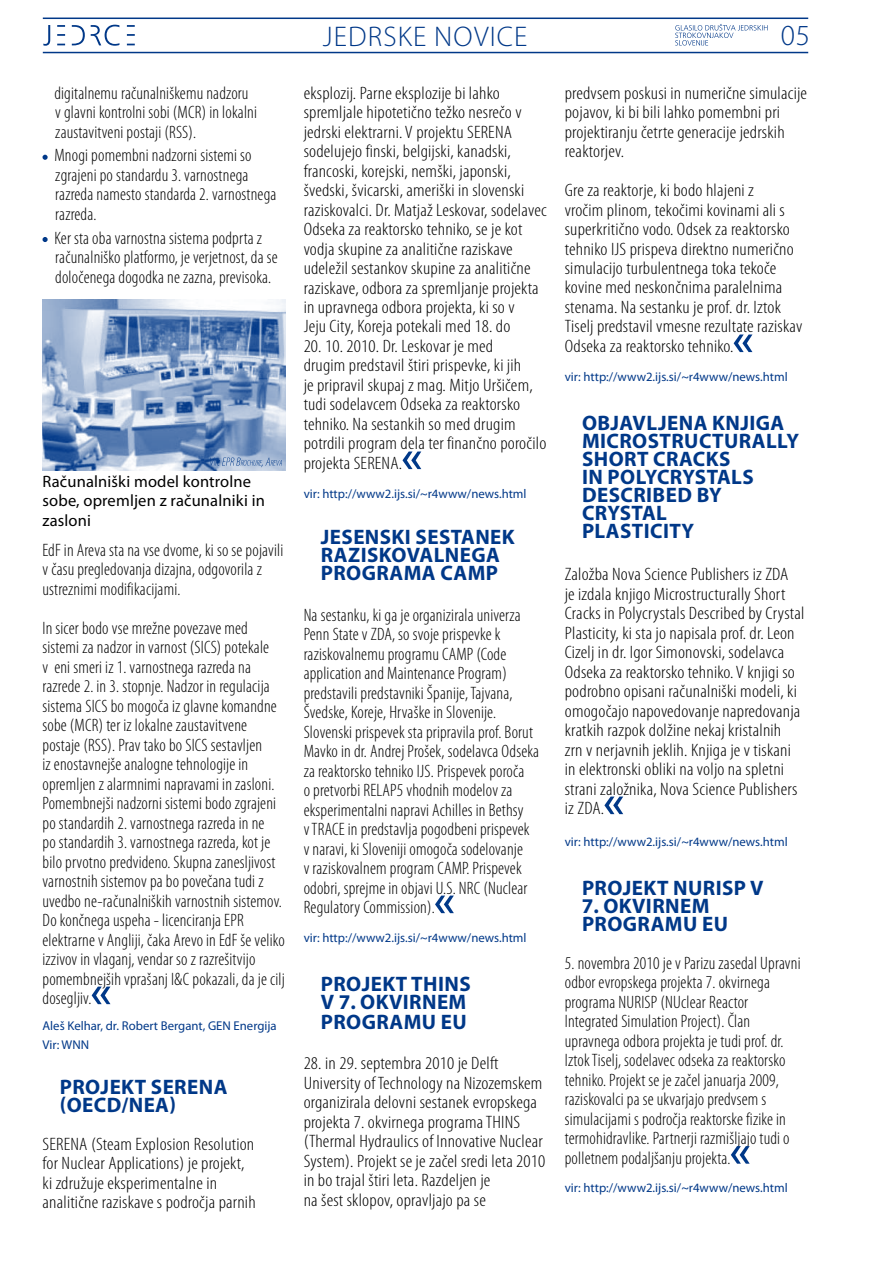
<style>
.page{position:relative;width:893px;height:1263px;background:#fff}
.page>*{position:absolute;margin:0;border:0;box-sizing:border-box;transform-origin:0 0}
.t1{font:300 29.25px "Myriad Pro";color:#003888}
.t2{font:300 28.5px "Myriad Pro";letter-spacing:.04em;color:#003888}
.t3{font:700 21px/18px "Myriad Pro";letter-spacing:.02em;color:#003888}
.t4{font:300 condensed 18px/19.5px "Myriad Pro";letter-spacing:.01em;color:#000}
.t5{font:300 condensed 18px/19.5px "Myriad Pro";letter-spacing:.01em;color:#000;scale:1.1 1}
.t6{font:16.5px/19.5px "Myriad Pro";letter-spacing:.01em;color:#000}
.t7{font:12.75px/19.5px "Myriad Pro";color:#003888}
</style>
<div class="page">
<img style="left:43px;top:299px;width:242px;height:171px">
<svg style="left:127px;top:25px;width:8px;height:2px"></svg>
<svg style="left:127px;top:34px;width:8px;height:2px"></svg>
<svg style="left:72px;top:25px;width:13px;height:20px"></svg>
<svg style="left:57px;top:25px;width:8px;height:2px"></svg>
<svg style="left:57px;top:34px;width:8px;height:2px"></svg>
<svg style="left:43px;top:25px;width:7px;height:21px"></svg>
<svg style="left:91px;top:25px;width:29px;height:21px"></svg>
<hr style="left:43px;top:18px;width:765px;height:1px;background:#003888">
<hr style="left:43px;top:52px;width:765px;height:1px;background:#003888">
<svg style="left:675px;top:24px;width:92px;height:22px"></svg>
<svg style="left:43px;top:155px;width:5px;height:5px"></svg>
<svg style="left:43px;top:237px;width:5px;height:5px"></svg>
<svg style="left:92px;top:986px;width:18px;height:18px"></svg>
<svg style="left:402px;top:451px;width:19px;height:18px"></svg>
<svg style="left:435px;top:895px;width:19px;height:18px"></svg>
<svg style="left:734px;top:334px;width:18px;height:18px"></svg>
<svg style="left:604px;top:796px;width:19px;height:18px"></svg>
<svg style="left:731px;top:1146px;width:19px;height:18px"></svg>
<svg style="left:210px;top:458px;width:72px;height:9px"></svg>
<p class="t4" style="left:54px;top:83px;width:204px">digitalnemu računalniškemu nadzoru v glavni kontrolni sobi (MCR) in lokalni zaustavitveni postaji (RSS).</p>
<p class="t4" style="left:54px;top:146px;width:224px">Mnogi pomembni nadzorni sistemi so zgrajeni po standardu 3. varnostnega razreda namesto standarda 2. varnostnega razreda.</p>
<p class="t4" style="left:54px;top:228px;width:225px">Ker sta oba varnostna sistema podprta z računalniško platformo, je verjetnost, da se določenega dogodka ne zazna, previsoka.</p>
<p class="t6" style="left:43px;top:471px;width:224px">Računalniški model kontrolne sobe, opremljen z računalniki in zasloni</p>
<p class="t4" style="left:43px;top:540px;width:242px">EdF in Areva sta na vse dvome, ki so se pojavili v času pregledovanja dizajna, odgovorila z ustreznimi modifikacijami.</p>
<p class="t4" style="left:43px;top:618px;width:244px">In sicer bodo vse mrežne povezave med sistemi za nadzor in varnost (SICS) potekale<br>v eni smeri iz 1. varnostnega razreda na razrede 2. in 3. stopnje. Nadzor in regulacija sistema SICS bo mogoča iz glavne komandne sobe (MCR) ter iz lokalne zaustavitvene postaje (RSS). Prav tako bo SICS sestavljen<br>iz enostavnejše analogne tehnologije in opremljen z alarmnimi napravami in zasloni.<br>Pomembnejši nadzorni sistemi bodo zgrajeni po standardih 2. varnostnega razreda in ne<br>po standardih 3. varnostnega razreda, kot je bilo prvotno predvideno. Skupna zanesljivost varnostnih sistemov pa bo povečana tudi z uvedbo ne-računalniških varnostnih sistemov.<br>Do končnega uspeha - licenciranja EPR elektrarne v Angliji, čaka Arevo in EdF še veliko izzivov in vlaganj, vendar so z razrešitvijo pomembnejših vprašanj I&amp;C pokazali, da je cilj dosegljiv.</p>
<p class="t7" style="left:43px;top:1015px;width:236px">Aleš Kelhar, dr. Robert Bergant, GEN Energija<br>Vir: WNN</p>
<p class="t3" style="left:60px;top:1077px;width:14px">PROJEKT</p>
<p class="t3" style="left:60px;top:1077px;width:169px;text-indent:91px">SERENA (OECD/NEA)</p>
<p class="t5" style="left:43px;top:1134px;width:195px">SERENA (Steam Explosion Resolution for Nuclear Applications) je projekt, ki združuje eksperimentalne in analitične raziskave s področja parnih</p>
<h2 class="t2" style="left:323px;top:21px;width:206px">JEDRSKE NOVICE</h2>
<h1 class="t1" style="left:781px;top:20px;width:31px">05</h1>
<p class="t5" style="left:304px;top:83px;width:222px">eksplozij. Parne eksplozije bi lahko spremljale hipotetično težko nesrečo v jedrski elektrarni. V projektu SERENA sodelujejo finski, belgijski, kanadski, francoski, korejski, nemški, japonski, švedski, švicarski, ameriški in slovenski raziskovalci. Dr. Matjaž Leskovar, sodelavec Odseka za reaktorsko tehniko, se je kot vodja skupine za analitične raziskave udeležil sestankov skupine za analitične raziskave, odbora za spremljanje projekta in upravnega odbora projekta, ki so v<br>Jeju City, Koreja potekali med 18. do</p>
<p class="t5" style="left:304px;top:337px;width:222px">20. 10. 2010. Dr. Leskovar je med<br>drugim predstavil štiri prispevke, ki jih<br>je pripravil skupaj z mag. Mitjo Uršičem, tudi sodelavcem Odseka za reaktorsko tehniko. Na sestankih so med drugim potrdili program dela ter finančno poročilo projekta SERENA.</p>
<p class="t7" style="left:304px;top:483px;width:224px">vir: http://www2.ijs.si/~r4www/news.html</p>
<p class="t3" style="left:321px;top:527px;width:22px">JESENSKI</p>
<p class="t3" style="left:416px;top:527px;width:14px">SESTANEK</p>
<p class="t3" style="left:321px;top:545px;width:53px">RAZISKOVA</p>
<p class="t3" style="left:434px;top:545px;width:26px">LNEGA</p>
<p class="t3" style="left:321px;top:563px;width:28px">PROGRA</p>
<p class="t3" style="left:404px;top:563px;width:80px">MA CAMP</p>
<p class="t4" style="left:304px;top:605px;width:237px">Na sestanku, ki ga je organizirala univerza Penn State v ZDA, so svoje prispevke k raziskovalnemu programu CAMP (Code application and Maintenance Program) predstavili predstavniki Španije, Tajvana, Švedske, Koreje, Hrvaške in Slovenije.<br>Slovenski prispevek sta pripravila prof. Borut Mavko in dr. Andrej Prošek, sodelavca Odseka za reaktorsko tehniko IJS. Prispevek poroča<br>o pretvorbi RELAP5 vhodnih modelov za eksperimentalni napravi Achilles in Bethsy<br>v TRACE in predstavlja pogodbeni prispevek v naravi, ki Sloveniji omogoča sodelovanje<br>v raziskovalnem program CAMP. Prispevek odobri, sprejme in objavi U.S. NRC (Nuclear Regulatory Commission).</p>
<p class="t7" style="left:304px;top:927px;width:224px">vir: http://www2.ijs.si/~r4www/news.html</p>
<p class="t3" style="left:321px;top:974px;width:14px">PROJEKT</p>
<p class="t3" style="left:411px;top:974px;width:61px">THINS</p>
<p class="t3" style="left:321px;top:992px;width:53px">V 7. OKVIRNE</p>
<p class="t3" style="left:449px;top:992px;width:19px">M</p>
<p class="t3" style="left:321px;top:1012px;width:28px">PROGRA</p>
<p class="t3" style="left:404px;top:1012px;width:65px">MU EU</p>
<p class="t5" style="left:304px;top:1054px;width:221px">28. in 29. septembra 2010 je Delft University of Technology na Nizozemskem organizirala delovni sestanek evropskega projekta 7. okvirnega programa THINS (Thermal Hydraulics of Innovative Nuclear System). Projekt se je začel sredi leta 2010 in bo trajal štiri leta. Razdeljen je<br>na šest sklopov, opravljajo pa se</p>
<p class="t5" style="left:565px;top:83px;width:222px">predvsem poskusi in numerične simulacije pojavov, ki bi bili lahko pomembni pri projektiranju četrte generacije jedrskih reaktorjev.</p>
<p class="t5" style="left:565px;top:181px;width:217px">Gre za reaktorje, ki bodo hlajeni z<br>vročim plinom, tekočimi kovinami ali s superkritično vodo. Odsek za reaktorsko tehniko IJS prispeva direktno numerično simulacijo turbulentnega toka tekoče kovine med neskončnima paralelnima stenama. Na sestanku je prof. dr. Iztok Tiselj predstavil vmesne rezultate raziskav Odseka za reaktorsko tehniko.</p>
<p class="t7" style="left:565px;top:366px;width:224px">vir: http://www2.ijs.si/~r4www/news.html</p>
<p class="t3" style="left:582px;top:413px;width:90px">OBJAVLJENA</p>
<p class="t3" style="left:712px;top:413px;width:13px">KNJIGA</p>
<p class="t3" style="left:582px;top:431px;width:15px">MICROSTRUCTURA</p>
<p class="t3" style="left:766px;top:431px;width:35px">LLY</p>
<p class="t3" style="left:582px;top:449px;width:41px">SHORT</p>
<p class="t3" style="left:582px;top:449px;width:172px;text-indent:71px">CRACKS<br>IN PO LYCRYSTA LS<br>DESCRI</p>
<p class="t3" style="left:582px;top:485px;width:141px;text-indent:71px">BED BY<br>CRYSTA L<br>PLASTICIT</p>
<p class="t3" style="left:682px;top:521px;width:14px">Y</p>
<p class="t5" style="left:565px;top:565px;width:219px">Založba Nova Science Publishers iz ZDA<br>je izdala knjigo Microstructurally Short Cracks in Polycrystals Described by Crystal Plasticity, ki sta jo napisala prof. dr. Leon Cizelj in dr. Igor Simonovski, sodelavca Odseka za reaktorsko tehniko. V knjigi so podrobno opisani računalniški modeli, ki omogočajo napovedovanje napredovanja kratkih razpok dolžine nekaj kristalnih<br>zrn v nerjavnih jeklih. Knjiga je v tiskani in elektronski obliki na voljo na spletni strani založnika, Nova Science Publishers iz ZDA.</p>
<p class="t7" style="left:565px;top:831px;width:224px">vir: http://www2.ijs.si/~r4www/news.html</p>
<p class="t3" style="left:582px;top:878px;width:14px">PROJEKT</p>
<p class="t3" style="left:673px;top:878px;width:91px">NURISP V</p>
<p class="t3" style="left:582px;top:896px;width:35px">7. OKVIRNE</p>
<p class="t3" style="left:692px;top:896px;width:19px">M</p>
<p class="t3" style="left:582px;top:914px;width:28px">PROGRA</p>
<p class="t3" style="left:665px;top:914px;width:65px">MU EU</p>
<p class="t4" style="left:565px;top:953px;width:237px">5. novembra 2010 je v Parizu zasedal Upravni odbor evropskega projekta 7. okvirnega programa NURISP (NUclear Reactor Integrated Simulation Project). Član upravnega odbora projekta je tudi prof. dr.<br>Iztok Tiselj, sodelavec odseka za reaktorsko tehniko. Projekt se je začel januarja 2009, raziskovalci pa se ukvarjajo predvsem s simulacijami s področja reaktorske fizike in termohidravlike. Partnerji razmišljajo tudi o polletnem podaljšanju projekta.</p>
<p class="t7" style="left:565px;top:1178px;width:224px">vir: http://www2.ijs.si/~r4www/news.html</p>
</div>
